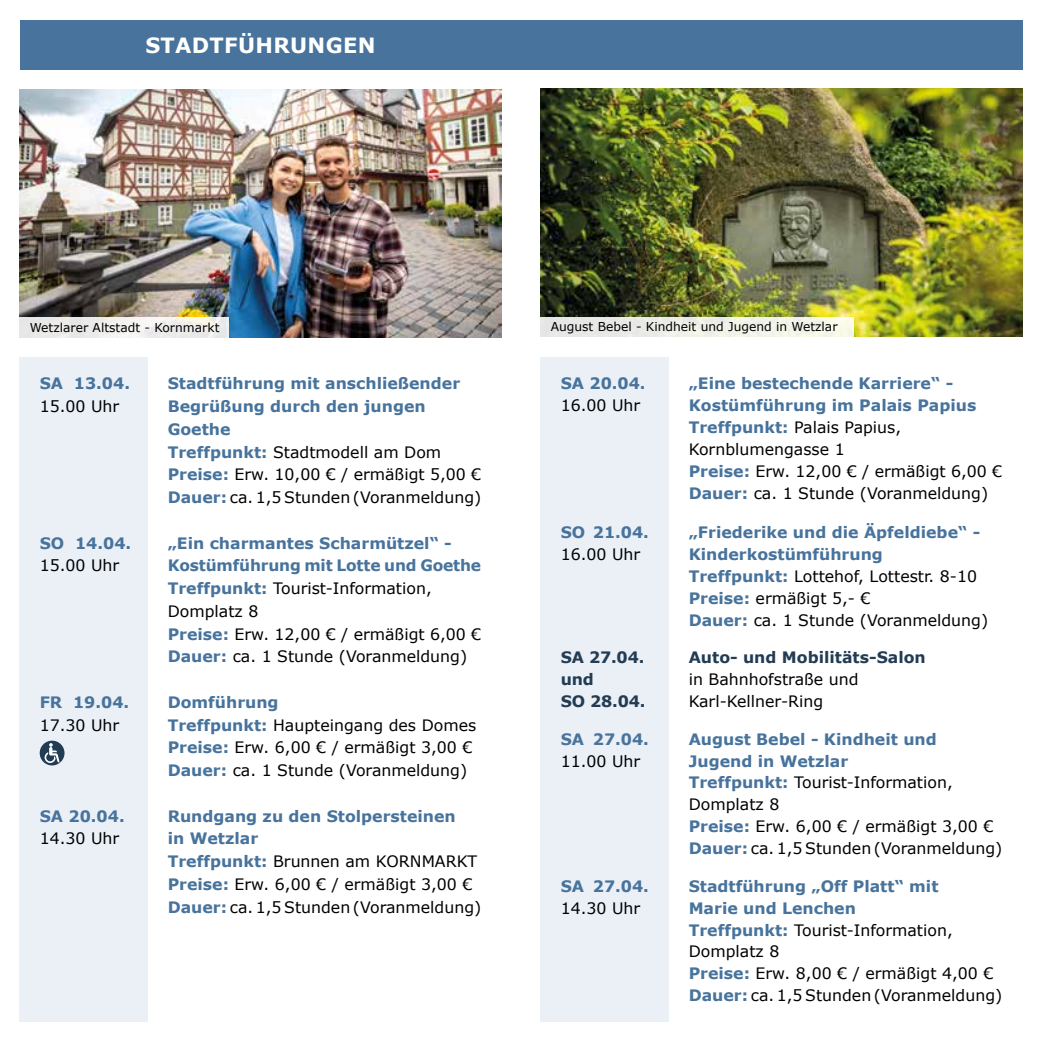
<style>
.page{position:relative;width:1042px;height:1042px;background:#fff}
.page>*{position:absolute;margin:0;border:0;box-sizing:border-box;transform-origin:0 0}
.t1{font:700 21px "Verdana";letter-spacing:.015em;color:#fff}
.t2{font:700 15.75px/22.8px "Verdana";color:#47739c}
.t3{font:15.75px/21.9px "Verdana";color:#000}
.t4{font:700 15.75px/21.9px "Verdana";color:#223c53}
.t5{font:12.25px "Verdana";color:#000}
.s1{font-weight:400;color:#000}
.s2{font-weight:700;color:#47739c}
</style>
<div class="page">
<div style="left:20px;top:20px;width:1002px;height:49px;background:#47739c"></div>
<div style="left:20px;top:357px;width:128px;height:665px;background:#ebeff6"></div>
<div style="left:541px;top:357px;width:128px;height:665px;background:#ebeff6"></div>
<div style="left:40px;top:740px;width:24px;height:25px;background:#223c53;border-radius:50%"></div>
<svg style="left:45px;top:743px;width:15px;height:20px"></svg>
<img style="left:541px;top:88px;width:481px;height:248px">
<svg style="left:540px;top:317px;width:313px;height:20px;background:#eeefe7"></svg>
<img style="left:20px;top:89px;width:481px;height:248px">
<svg style="left:19px;top:317px;width:209px;height:21px;fill:#ececea"></svg>
<h1 class="t1" style="left:145px;top:30px;width:232px">STADTFÜHRUNGEN</h1>
<p class="t5" style="left:30px;top:319px;width:191px">Wetzlarer Altstadt - Kornmarkt</p>
<p class="t5" style="left:551px;top:318px;width:288px">August Bebel - Kindheit und Jugend in Wetzlar</p>
<p class="t2" style="left:40px;top:372px;width:92px">SA 13.04.</p>
<p class="t3" style="left:40px;top:395px;width:81px">15.00 Uhr</p>
<p class="t2" style="left:40px;top:531px;width:93px">SO 14.04.</p>
<p class="t3" style="left:40px;top:554px;width:81px">15.00 Uhr</p>
<p class="t2" style="left:40px;top:690px;width:91px">FR 19.04.</p>
<p class="t3" style="left:40px;top:714px;width:81px">17.30 Uhr</p>
<p class="t2" style="left:40px;top:804px;width:86px">SA 20.04.</p>
<p class="t3" style="left:40px;top:827px;width:81px">14.30 Uhr</p>
<p class="t2" style="left:168px;top:372px;width:315px">Stadtführung mit anschließender<br>Begrüßung durch den jungen<br>Goethe<br>Treffpunkt: <span class="s1">Stadtmodell am Dom<br></span>Preise: <span class="s1">Erw. 10,00 € / ermäßigt 5,00 €<br></span>Dauer: <span class="s1">ca. 1,5 Stunden (Voranmeldung)</span></p>
<p class="t2" style="left:168px;top:531px;width:315px">„Ein charmantes Scharmützel“ -<br>Kostümführung mit Lotte und Goethe<br>Treffpunkt: <span class="s1">Tourist-Information,<br>Domplatz 8<br></span>Preise: <span class="s1">Erw. 12,00 € / ermäßigt 6,00 €<br></span>Dauer: <span class="s1">ca. 1 Stunde (Voranmeldung)</span></p>
<p class="t3" style="left:168px;top:690px;width:310px;line-height:22.8px"><span class="s2">Domführung<br>Treffpunkt:</span> Haupteingang des Domes<br><span class="s2">Preise:</span> Erw. 6,00 € / ermäßigt 3,00 €<br><span class="s2">Dauer:</span> ca. 1 Stunde (Voranmeldung)</p>
<p class="t3" style="left:168px;top:804px;width:315px;line-height:22.8px"><span class="s2">Rundgang zu den Stolpersteinen<br>in Wetzlar<br>Treffpunkt:</span> Brunnen am KORNMARKT<br><span class="s2">Preise:</span> Erw. 6,00 € / ermäßigt 3,00 €<br><span class="s2">Dauer:</span> ca. 1,5 Stunden (Voranmeldung)</p>
<p class="t2" style="left:561px;top:372px;width:86px">SA 20.04.</p>
<p class="t3" style="left:561px;top:394px;width:81px">16.00 Uhr</p>
<p class="t2" style="left:561px;top:521px;width:90px">SO 21.04.</p>
<p class="t3" style="left:561px;top:543px;width:81px">16.00 Uhr</p>
<p class="t4" style="left:561px;top:646px;width:86px">SA 27.04. und<br>SO 28.04.</p>
<p class="t2" style="left:561px;top:727px;width:90px">SA 27.04.</p>
<p class="t3" style="left:561px;top:750px;width:81px">11.00 Uhr</p>
<p class="t2" style="left:561px;top:874px;width:90px">SA 27.04.</p>
<p class="t3" style="left:561px;top:897px;width:81px">14.30 Uhr</p>
<p class="t2" style="left:689px;top:372px;width:315px;line-height:21.9px">„Eine bestechende Karriere“ -<br>Kostümführung im Palais Papius<br>Treffpunkt: <span class="s1">Palais Papius,<br>Kornblumengasse 1<br></span>Preise: <span class="s1">Erw. 12,00 € / ermäßigt 6,00 €<br></span>Dauer: <span class="s1">ca. 1 Stunde (Voranmeldung)</span></p>
<p class="t2" style="left:689px;top:521px;width:301px;line-height:21.9px">„Friederike und die Äpfeldiebe“ -<br>Kinderkostümführung<br>Treffpunkt: <span class="s1">Lottehof, Lottestr. 8-10<br></span>Preise: <span class="s1">ermäßigt 5,- €<br></span>Dauer: <span class="s1">ca. 1 Stunde (Voranmeldung)</span></p>
<p class="t4" style="left:689px;top:646px;width:239px">Auto- und Mobilitäts-Salon</p>
<p class="t3" style="left:689px;top:668px;width:171px">in Bahnhofstraße und<br>Karl-Kellner-Ring</p>
<p class="t3" style="left:689px;top:728px;width:315px"><span class="s2">August Bebel - Kindheit und<br>Jugend in Wetzlar<br>Treffpunkt:</span> Tourist-Information,<br>Domplatz 8<br><span class="s2">Preise:</span> Erw. 6,00 € / ermäßigt 3,00 €<br><span class="s2">Dauer:</span> ca. 1,5 Stunden (Voranmeldung)</p>
<p class="t3" style="left:689px;top:875px;width:315px"><span class="s2">Stadtführung „Off Platt“ mit<br>Marie und Lenchen<br>Treffpunkt:</span> Tourist-Information,<br>Domplatz 8<br><span class="s2">Preise:</span> Erw. 8,00 € / ermäßigt 4,00 €<br><span class="s2">Dauer:</span> ca. 1,5 Stunden (Voranmeldung)</p>
</div>
